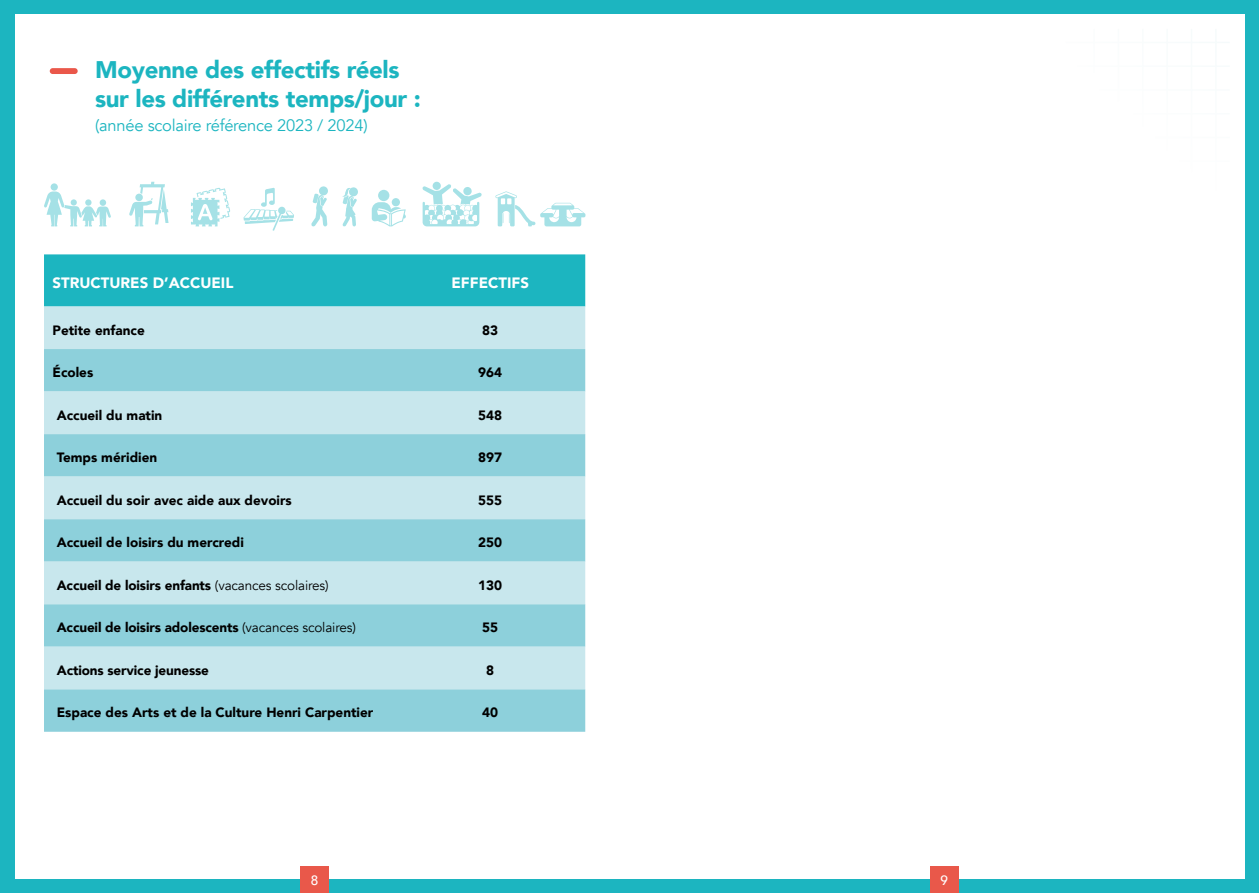
<style>
.page{position:relative;width:1259px;height:893px;background:#fff}
.page>*{position:absolute;margin:0;border:0;box-sizing:border-box;transform-origin:0 0}
.t1{font:900 24px/28.8px "Avenir";letter-spacing:-.015em;color:#1cb5c0}
.t2{font:16.5px "Avenir";letter-spacing:-.015em;color:#1cb5c0}
.t3{font:900 15px "Avenir";color:#fff}
.t4{font:900 13.5px "Avenir";color:#000}
.t5{font:500 13.5px "Avenir";color:#fff}
.s1{font-weight:400}
</style>
<div class="page">
<svg style="left:44px;top:254px;width:541px;height:95px;background:#6acbd4"></svg>
<div style="left:44px;top:349px;width:541px;height:383px;background:#8dd0db"></div>
<svg style="left:44px;top:392px;width:541px;height:297px;background:#afdde5"></svg>
<svg style="left:44px;top:183px;width:67px;height:43px"></svg>
<svg style="left:129px;top:182px;width:39px;height:44px"></svg>
<svg style="left:191px;top:188px;width:39px;height:38px"></svg>
<svg style="left:243px;top:188px;width:51px;height:43px"></svg>
<div style="left:319px;top:186px;width:9px;height:10px;background:#a5e1e6;border-radius:4px"></div>
<svg style="left:311px;top:194px;width:16px;height:33px"></svg>
<svg style="left:342px;top:188px;width:15px;height:39px"></svg>
<svg style="left:372px;top:190px;width:34px;height:36px"></svg>
<svg style="left:422px;top:182px;width:60px;height:44px"></svg>
<svg style="left:495px;top:191px;width:90px;height:35px"></svg>
<div style="left:50px;top:68px;width:28px;height:6px;background:#ea574a;border-radius:3px"></div>
<hr style="left:1065px;top:42px;width:164px;height:1px;background:#cce8ec">
<hr style="left:1077px;top:65px;width:152px;height:2px;background:#cce8ec">
<hr style="left:1099px;top:89px;width:130px;height:2px;background:#cce8ec">
<hr style="left:1133px;top:113px;width:96px;height:1px;background:#cce8ec">
<hr style="left:1155px;top:137px;width:74px;height:1px;background:#cce8ec">
<hr style="left:1179px;top:161px;width:50px;height:1px;background:#cce8ec">
<hr style="left:1093px;top:29px;width:1px;height:44px;background:#cce8ec">
<hr style="left:1117px;top:29px;width:2px;height:72px;background:#cce8ec">
<hr style="left:1142px;top:29px;width:1px;height:98px;background:#cce8ec">
<hr style="left:1166px;top:29px;width:2px;height:121px;background:#cce8ec">
<hr style="left:1190px;top:29px;width:2px;height:143px;background:#cce8ec">
<hr style="left:1215px;top:29px;width:1px;height:161px;background:#cce8ec">
<div style="left:0;top:0;width:14px;height:893px;background:#1cb5c0"></div>
<div style="left:1245px;top:0;width:14px;height:893px;background:#1cb5c0"></div>
<div style="left:0;top:0;width:1259px;height:13px;background:#1cb5c0"></div>
<div style="left:0;top:879px;width:1259px;height:14px;background:#1cb5c0"></div>
<div style="left:930px;top:866px;width:28px;height:27px;background:#e9584a"></div>
<div style="left:301px;top:866px;width:28px;height:27px;background:#e9584a"></div>
<h1 class="t1" style="left:95px;top:55px;width:327px">Moyenne des effectifs réels sur les différents temps/jour :</h1>
<p class="t2" style="left:95px;top:115px;width:274px">(année scolaire référence 2023 / 2024)</p>
<p class="t3" style="left:53px;top:270px;width:182px">STRUCTURES D’ACCUEIL</p>
<p class="t3" style="left:451px;top:270px;width:79px">EFFECTIFS</p>
<p class="t4" style="left:53px;top:318px;width:94px">Petite enfance</p>
<p class="t4" style="left:482px;top:318px;width:17px">83</p>
<p class="t4" style="left:53px;top:361px;width:42px">Écoles</p>
<p class="t4" style="left:478px;top:361px;width:25px">964</p>
<p class="t4" style="left:57px;top:403px;width:107px">Accueil du matin</p>
<p class="t4" style="left:478px;top:403px;width:25px">548</p>
<p class="t4" style="left:57px;top:446px;width:102px">Temps méridien</p>
<p class="t4" style="left:478px;top:446px;width:25px">897</p>
<p class="t4" style="left:57px;top:488px;width:237px">Accueil du soir avec aide aux devoirs</p>
<p class="t4" style="left:478px;top:488px;width:25px">555</p>
<p class="t4" style="left:57px;top:531px;width:189px">Accueil de loisirs du mercredi</p>
<p class="t4" style="left:478px;top:531px;width:25px">250</p>
<p class="t4" style="left:57px;top:573px;width:273px">Accueil de loisirs enfants <span class="s1">(vacances scolaires)</span></p>
<p class="t4" style="left:478px;top:573px;width:25px">130</p>
<p class="t4" style="left:57px;top:616px;width:301px">Accueil de loisirs adolescents <span class="s1">(vacances scolaires)</span></p>
<p class="t4" style="left:482px;top:616px;width:17px">55</p>
<p class="t4" style="left:57px;top:658px;width:154px">Actions service jeunesse</p>
<p class="t4" style="left:486px;top:658px;width:9px">8</p>
<p class="t4" style="left:57px;top:701px;width:318px">Espace des Arts et de la Culture Henri Carpentier</p>
<p class="t4" style="left:482px;top:701px;width:17px">40</p>
<p class="t5" style="left:311px;top:868px;width:9px">8</p>
<p class="t5" style="left:940px;top:868px;width:9px">9</p>
</div>
